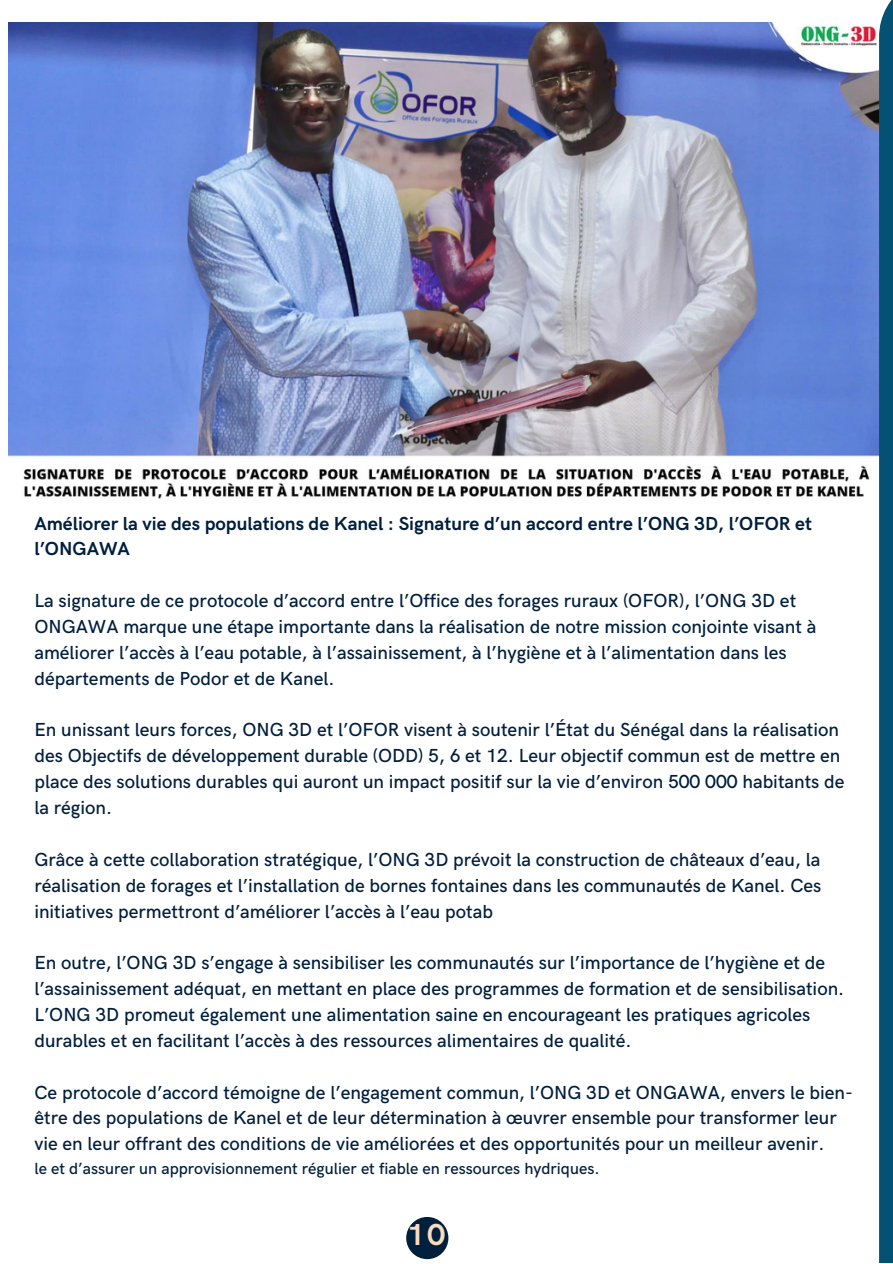
<style>
.page{position:relative;width:893px;height:1264px;background:#fff}
.page>*{position:absolute;margin:0;border:0;box-sizing:border-box;transform-origin:0 0}
.t1{font:700 30.3px "HK Grotesk";color:#f8dcbf}
.t2{font:500 18.9px/25.8px "HK Grotesk";color:#001f3d}
.t3{font:700 18.9px/25.8px "HK Grotesk";color:#001f3d}
.t4{font:500 16.2px "HK Grotesk";color:#001f3d}
</style>
<div class="page">
<img style="left:9px;top:23px;width:870px;height:476px">
<div style="left:879px;top:0;width:13px;height:1262px;background:#045174"></div>
<div style="left:406px;top:1216px;width:42px;height:43px;background:#001f3d;border-radius:50%"></div>
<p class="t3" style="left:34px;top:511px;width:779px">Améliorer la vie des populations de Kanel : Signature d’un accord entre l’ONG 3D, l’OFOR et l’ONGAWA</p>
<p class="t2" style="left:34px;top:588px;width:783px">La signature de ce protocole d’accord entre l’Office des forages ruraux (OFOR), l’ONG 3D et ONGAWA marque une étape importante dans la réalisation de notre mission conjointe visant à améliorer l’accès à l’eau potable, à l’assainissement, à l’hygiène et à l’alimentation dans les départements de Podor et de Kanel.</p>
<p class="t2" style="left:34px;top:718px;width:811px">En unissant leurs forces, ONG 3D et l’OFOR visent à soutenir l’État du Sénégal dans la réalisation des Objectifs de développement durable (ODD) 5, 6 et 12. Leur objectif commun est de mettre en place des solutions durables qui auront un impact positif sur la vie d’environ 500 000 habitants de la région.</p>
<p class="t2" style="left:34px;top:847px;width:788px;text-align:justify">Grâce à cette collaboration stratégique, l’ONG 3D prévoit la construction de châteaux d’eau, la réalisation de forages et l’installation de bornes fontaines dans les communautés de Kanel. Ces initiatives permettront d’améliorer l’accès à l’eau potab</p>
<p class="t2" style="left:34px;top:950px;width:811px">En outre, l’ONG 3D s’engage à sensibiliser les communautés sur l’importance de l’hygiène et de l’assainissement adéquat, en mettant en place des programmes de formation et de sensibilisation.<br>L’ONG 3D promeut également une alimentation saine en encourageant les pratiques agricoles durables et en facilitant l’accès à des ressources alimentaires de qualité.</p>
<p class="t2" style="left:34px;top:1080px;width:820px">Ce protocole d’accord témoigne de l’engagement commun, l’ONG 3D et ONGAWA, envers le bien&shy;être des populations de Kanel et de leur détermination à œuvrer ensemble pour transformer leur vie en leur offrant des conditions de vie améliorées et des opportunités pour un meilleur avenir.</p>
<p class="t4" style="left:34px;top:1159px;width:566px">le et d’assurer un approvisionnement régulier et fiable en ressources hydriques.</p>
<p class="t1" style="left:407px;top:1217px;width:39px">10</p>
</div>
